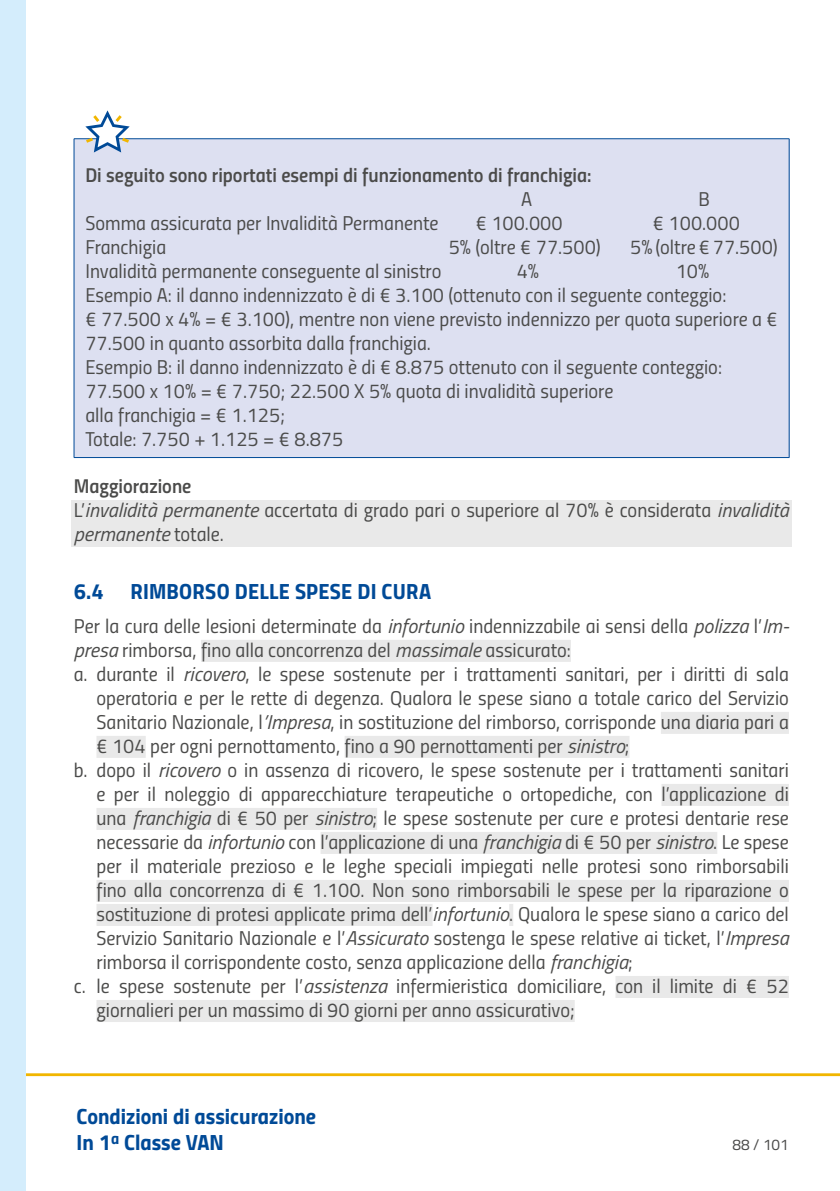
<style>
.page{position:relative;width:840px;height:1191px;background:#fff}
.page>*{position:absolute;margin:0;border:0;box-sizing:border-box;transform-origin:0 0}
.t1{font:22px/26px "Titillium Bold Upright";color:#004a97}
.t2{font:20px/24px "Titillium Regular Upright";color:#4b4b4a}
.t3{font:20px "Titillium Semibold Upright";color:#4b4b4a}
.t4{font:italic 20px "Titillium";color:#4b4b4a}
.t5{font:15.4px "Titillium";color:#4b4b4a}
.s1{font-family:"Titillium";font-style:italic}
.s2{font-family:"Titillium Regular Upright";font-style:normal}
</style>
<div class="page">
<hr style="left:0;top:1073px;width:839px;height:3px;background:#f1b600">
<div style="left:0;top:0;width:26px;height:1191px;background:#d4edfc"></div>
<div style="left:71px;top:500px;width:720px;height:47px;background:#e9e9e9"></div>
<div style="left:201px;top:640px;width:369px;height:22px;background:#e9e9e9"></div>
<div style="left:660px;top:712px;width:128px;height:22px;background:#e9e9e9"></div>
<div style="left:96px;top:736px;width:50px;height:22px;background:#e9e9e9"></div>
<div style="left:344px;top:736px;width:285px;height:22px;background:#e9e9e9"></div>
<div style="left:661px;top:784px;width:127px;height:22px;background:#e9e9e9"></div>
<div style="left:96px;top:808px;width:281px;height:22px;background:#e9e9e9"></div>
<div style="left:320px;top:832px;width:396px;height:22px;background:#e9e9e9"></div>
<div style="left:96px;top:880px;width:692px;height:22px;background:#e9e9e9"></div>
<div style="left:96px;top:904px;width:336px;height:22px;background:#e9e9e9"></div>
<hr style="left:509px;top:904px;width:4px;height:22px;background:#e9e9e9">
<div style="left:615px;top:976px;width:173px;height:22px;background:#e9e9e9"></div>
<div style="left:96px;top:1000px;width:478px;height:22px;background:#e9e9e9"></div>
<div style="left:74px;top:139px;width:714px;height:318px;background:#dde0f1"></div>
<hr style="left:74px;top:139px;width:1px;height:318px;background:#004a97">
<hr style="left:788px;top:139px;width:1px;height:318px;background:#004a97">
<hr style="left:74px;top:457px;width:715px;height:1px;background:#004a97">
<hr style="left:74px;top:138px;width:715px;height:1px;background:#004a97">
<svg style="left:85px;top:110px;width:45px;height:42px"></svg>
<p class="t3" style="left:85px;top:160px;width:507px">Di seguito sono riportati esempi di funzionamento di franchigia:</p>
<p class="t2" style="left:521px;top:186px;width:13px">A</p>
<p class="t2" style="left:698px;top:186px;width:13px">B</p>
<p class="t2" style="left:85px;top:210px;width:354px">Somma assicurata per Invalidità Permanente</p>
<p class="t2" style="left:475px;top:210px;width:88px">€ 100.000</p>
<p class="t2" style="left:652px;top:210px;width:88px">€ 100.000</p>
<p class="t2" style="left:85px;top:234px;width:82px">Franchigia</p>
<p class="t2" style="left:448px;top:234px;width:154px">5% (oltre € 77.500)</p>
<p class="t2" style="left:630px;top:234px;width:149px">5% (oltre € 77.500)</p>
<p class="t2" style="left:85px;top:258px;width:357px">Invalidità permanente conseguente al sinistro</p>
<p class="t2" style="left:516px;top:258px;width:24px">4%</p>
<p class="t2" style="left:85px;top:258px;width:693px;text-indent:590px">10% Esempio A: il danno indennizzato è di € 3.100 (ottenuto con il seguente conteggio:<br>€ 77.500 x 4% = € 3.100), mentre non viene previsto indennizzo per quota superiore a € 77.500 in quanto assorbita dalla franchigia.<br>Esempio B: il danno indennizzato è di € 8.875 ottenuto con il seguente conteggio:<br>77.500 x 10% = € 7.750; 22.500 X 5% quota di invalidità superiore<br>alla franchigia = € 1.125;<br>Totale: 7.750 + 1.125 = € 8.875</p>
<p class="t3" style="left:74px;top:471px;width:119px">Maggiorazione</p>
<p class="t2" style="left:74px;top:497px;width:716px">L’<span class="s1">invalidità permanente</span> accertata di grado pari o superiore al 70% è considerata <span class="s1">invalidità</span></p>
<p class="t4" style="left:74px;top:519px;width:151px">permanente <span class="s2">totale.</span></p>
<p class="t1" style="left:74px;top:577px;width:359px">6.4 RIMBORSO DELLE SPESE DI CURA</p>
<p class="t2" style="left:74px;top:613px;width:716px">Per la cura delle lesioni determinate da <span class="s1">infortunio</span> indennizzabile ai sensi della <span class="s1">polizza</span> l’<span class="s1">Im-</span></p>
<p class="t2" style="left:74px;top:637px;width:498px"><span class="s1">presa</span> rimborsa, fino alla concorrenza del <span class="s1">massimale</span> assicurato:</p>
<p class="t2" style="left:74px;top:661px;width:716px">a. durante il <span class="s1">ricovero</span>, le spese sostenute per i trattamenti sanitari, per i diritti di sala</p>
<p class="t2" style="left:96px;top:685px;width:693px">operatoria e per le rette di degenza. Qualora le spese siano a totale carico del Servizio</p>
<p class="t2" style="left:96px;top:709px;width:693px">Sanitario Nazionale, l<span class="s1">’Impresa</span>, in sostituzione del rimborso, corrisponde una diaria pari a</p>
<p class="t2" style="left:96px;top:733px;width:534px">€ 104 per ogni pernottamento, fino a 90 pernottamenti per <span class="s1">sinistro</span>;</p>
<p class="t2" style="left:74px;top:757px;width:716px">b. dopo il <span class="s1">ricovero</span> o in assenza di ricovero, le spese sostenute per i trattamenti sanitari</p>
<p class="t2" style="left:96px;top:781px;width:693px">e per il noleggio di apparecchiature terapeutiche o ortopediche, con l’applicazione di</p>
<p class="t2" style="left:96px;top:805px;width:693px">una <span class="s1">franchigia</span> di € 50 per <span class="s1">sinistro</span>; le spese sostenute per cure e protesi dentarie rese</p>
<p class="t2" style="left:96px;top:829px;width:693px">necessarie da <span class="s1">infortunio</span> con l’applicazione di una <span class="s1">franchigia</span> di € 50 per <span class="s1">sinistro</span>. Le spese</p>
<p class="t2" style="left:96px;top:853px;width:693px">per il materiale prezioso e le leghe speciali impiegati nelle protesi sono rimborsabili</p>
<p class="t2" style="left:96px;top:877px;width:693px">fino alla concorrenza di € 1.100. Non sono rimborsabili le spese per la riparazione o</p>
<p class="t2" style="left:96px;top:901px;width:693px">sostituzione di protesi applicate prima dell’<span class="s1">infortunio</span>. Qualora le spese siano a carico del</p>
<p class="t2" style="left:96px;top:925px;width:693px">Servizio Sanitario Nazionale e l’<span class="s1">Assicurato</span> sostenga le spese relative ai ticket, l’<span class="s1">Impresa</span></p>
<p class="t2" style="left:96px;top:949px;width:537px">rimborsa il corrispondente costo, senza applicazione della <span class="s1">franchigia</span>;</p>
<p class="t2" style="left:74px;top:973px;width:716px">c. le spese sostenute per l’<span class="s1">assistenza</span> infermieristica domiciliare, con il limite di € 52</p>
<p class="t2" style="left:96px;top:997px;width:479px">giornalieri per un massimo di 90 giorni per anno assicurativo;</p>
<p class="t1" style="left:77px;top:1102px;width:241px">Condizioni di assicurazione<br>In 1<sup>a</sup> Classe VAN</p>
<p class="t5" style="left:732px;top:1133px;width:58px">88 / 101</p>
</div>
